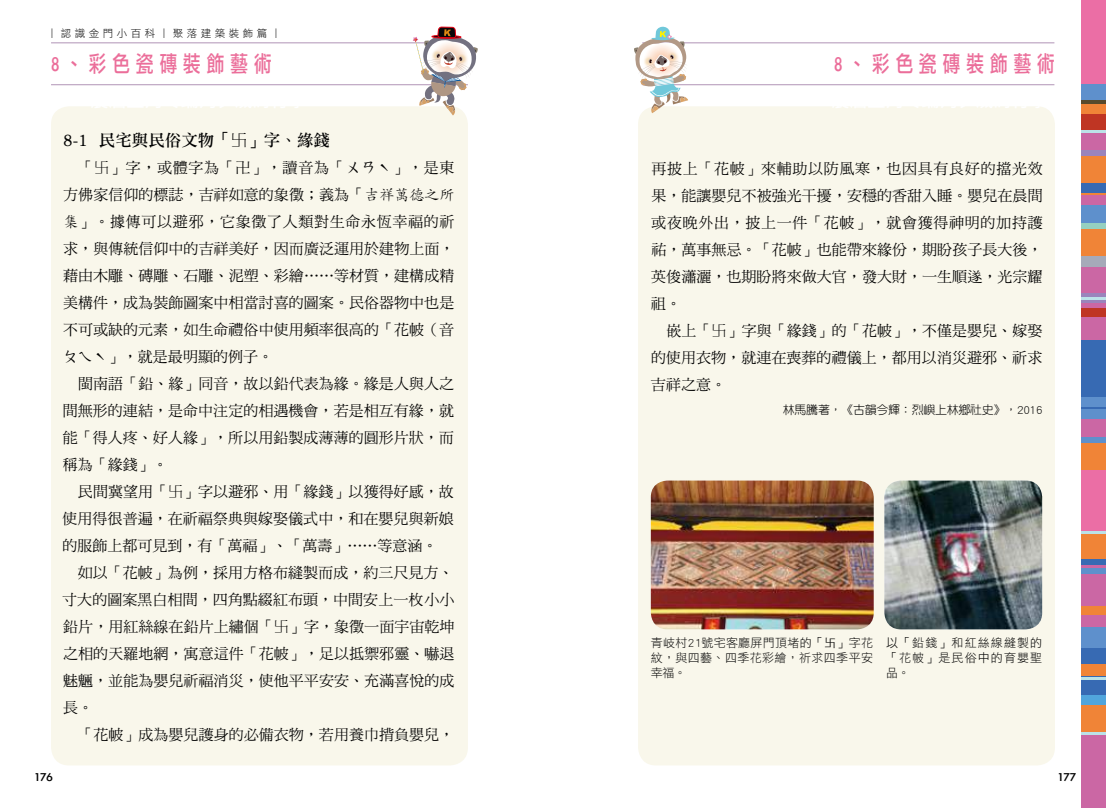
<style>
.page{position:relative;width:1106px;height:808px;background:#fff}
.page>*{position:absolute;margin:0;border:0;box-sizing:border-box;transform-origin:0 0}
.t1{font:22.5px "Li Gothic Med";letter-spacing:.31em;color:#eb6e9a;scale:.8 1}
.t2{font:16.5px "DF Li Song Std W5";color:#000}
.t3{font:15px/27px "DF Ming Std W5";letter-spacing:.005em;color:#000;text-align:justify}
.t4{font:12.9px "Li Gothic Med";color:#000;scale:1.04 1}
.t5{font:12px/15px "DF Hei Std W3";letter-spacing:.03em;color:#000;text-align:justify}
.t6{font:12px "DF Yuan Std W3";letter-spacing:-.025em;color:#000}
.t7{font:10.5px "DF Hei Std W3";color:#000}
.s1{font-family:"Ming Lt HKSCS UNI H"}
.s2{font-family:"Ming Li U"}
.s3{font-family:"DF Kai Shu Std W3"}
.s4{font-family:"ST Heiti TC";font-weight:300}
</style>
<div class="page">
<div style="left:51px;top:106px;width:417px;height:659px;background:#f9f7eb;border-radius:18px"></div>
<hr style="left:51px;top:84px;width:417px;height:1px;background:#b194b7">
<hr style="left:51px;top:43px;width:417px;height:1px;background:#b194b7">
<svg style="left:412px;top:27px;width:66px;height:88px"></svg>
<div style="left:638px;top:106px;width:416px;height:659px;background:#f9f7eb;border-radius:18px"></div>
<hr style="left:642px;top:84px;width:412px;height:1px;background:#b194b7">
<hr style="left:642px;top:43px;width:412px;height:1px;background:#b194b7">
<svg style="left:634px;top:26px;width:54px;height:87px"></svg>
<div style="left:1081px;top:565px;width:25px;height:66px;background:#cb67a4"></div>
<div style="left:1081px;top:732px;width:25px;height:76px;background:#cb67a4"></div>
<div style="left:1081px;top:147px;width:25px;height:53px;background:#f08437"></div>
<div style="left:1081px;top:254px;width:25px;height:14px;background:#a6aab9"></div>
<div style="left:1081px;top:335px;width:25px;height:77px;background:#376ab3"></div>
<div style="left:1081px;top:631px;width:25px;height:67px;background:#376ab3"></div>
<div style="left:1081px;top:73px;width:25px;height:31px;background:#5e90cc"></div>
<div style="left:1081px;top:267px;width:25px;height:73px;background:#cb67a4"></div>
<div style="left:1081px;top:198px;width:25px;height:31px;background:#5e90cc"></div>
<div style="left:1081px;top:293px;width:25px;height:9px;background:#9a84bc"></div>
<div style="left:1081px;top:467px;width:25px;height:74px;background:#eb6ea5"></div>
<div style="left:1081px;top:664px;width:25px;height:11px;background:#f08437"></div>
<div style="left:1081px;top:695px;width:25px;height:11px;background:#51a5dc"></div>
<div style="left:1081px;top:146px;width:25px;height:9px;background:#9a84bc"></div>
<div style="left:1081px;top:412px;width:25px;height:31px;background:#cb67a4"></div>
<div style="left:1081px;top:534px;width:25px;height:31px;background:#f08437"></div>
<div style="left:1081px;top:114px;width:25px;height:36px;background:#cb67a4"></div>
<div style="left:1081px;top:226px;width:25px;height:30px;background:#f08437"></div>
<div style="left:1081px;top:440px;width:25px;height:30px;background:#f08437"></div>
<div style="left:1081px;top:705px;width:25px;height:30px;background:#f08437"></div>
<div style="left:1081px;top:308px;width:25px;height:9px;background:#bf3523"></div>
<div style="left:1081px;top:606px;width:25px;height:9px;background:#f08437"></div>
<div style="left:1081px;top:0;width:25px;height:84px;background:#eb6ea5"></div>
<svg style="left:1081px;top:100px;width:25px;height:30px"></svg>
<div style="left:1081px;top:195px;width:25px;height:10px;background:#cb67a4"></div>
<div style="left:1081px;top:409px;width:25px;height:10px;background:#5e90cc"></div>
<div style="left:1081px;top:223px;width:25px;height:6px;background:#95d0c0"></div>
<div style="left:1081px;top:436px;width:25px;height:6px;background:#5e90cc"></div>
<div style="left:1081px;top:559px;width:25px;height:6px;background:#376ab3"></div>
<div style="left:1081px;top:568px;width:25px;height:6px;background:#5e90cc"></div>
<hr style="left:1081px;top:732px;width:25px;height:3px;background:#bbe2e8">
<hr style="left:1081px;top:677px;width:25px;height:3px;background:#bbe2e8">
<hr style="left:1081px;top:531px;width:25px;height:3px;background:#bbe2e8">
<hr style="left:1081px;top:297px;width:25px;height:3px;background:#bbe2e8">
<hr style="left:1081px;top:130px;width:25px;height:3px;background:#bbe2e8">
<div style="left:1081px;top:628px;width:25px;height:20px;background:#5e90cc"></div>
<div style="left:1081px;top:183px;width:25px;height:9px;background:#376ab3"></div>
<div style="left:1081px;top:397px;width:25px;height:9px;background:#5e90cc"></div>
<img style="left:651px;top:480px;width:222px;height:149px">
<img style="left:884px;top:480px;width:158px;height:149px">
<p class="t7" style="left:47px;top:28px;width:236px">︱ 認 識 金 門 小 百 科 ︱ 聚 落 建 築 裝 飾 篇 ︱</p>
<h1 class="t1" style="left:51px;top:53px;width:277px">8、彩色瓷磚裝飾藝術</h1>
<p class="t2" style="left:63px;top:131px;width:268px">8-1 民宅與民俗文物「<span class="s1">卐</span>」字、緣錢</p>
<p class="t3" style="left:63px;top:154px;width:393px;text-indent:16px">「<span class="s2">卐</span>」字，或體字為「卍」，讀音為「ㄨㄢˋ」，是東方佛家信仰的標誌，吉祥如意的象徵；義為「<span class="s3">吉祥萬德之所集</span>」。據傳可以避邪，它象徵了人類對生命永恆幸福的祈求，與傳統信仰中的吉祥美好，因而廣泛運用於建物上面，藉由木雕、磚雕、石雕、泥塑、彩繪……等材質，建構成精美構件，成為裝飾圖案中相當討喜的圖案。民俗器物中也是不可或缺的元素，如生命禮俗中使用頻率很高的「花帔（音ㄆㄟˋ」，就是最明顯的例子。</p>
<p class="t3" style="left:63px;top:370px;width:393px;text-indent:16px">閩南語「鉛、緣」同音，故以鉛代表為緣。緣是人與人之間無形的連結，是命中注定的相遇機會，若是相互有緣，就能「得人疼、好人緣」，所以用鉛製成薄薄的圓形片狀，而稱為「緣錢」。</p>
<p class="t3" style="left:62px;top:478px;width:393px;text-indent:16px">民間冀望用「<span class="s2">卐</span>」字以避邪、用「緣錢」以獲得好感，故使用得很普遍，在祈福祭典與嫁娶儀式中，和在嬰兒與新娘的服飾上都可見到，有「萬福」、「萬壽」……等意涵。</p>
<p class="t3" style="left:62px;top:559px;width:394px;text-indent:15px">如以「花帔」為例，採用方格布縫製而成，約三尺見方、寸大的圖案黑白相間，四角點綴紅布頭，中間安上一枚小小鉛片，用紅絲線在鉛片上繡個「<span class="s2">卐</span>」字，象徵一面宇宙乾坤之相的天羅地網，寓意這件「花帔」，足以抵禦邪靈、嚇退魅魎，並能為嬰兒祈福消災，使他平平安安、充滿喜悅的成長。</p>
<p class="t3" style="left:78px;top:721px;width:377px">「花帔」成為嬰兒護身的必備衣物，若用養巾揹負嬰兒，</p>
<p class="t4" style="left:34px;top:770px;width:20px">176</p>
<h1 class="t1" style="left:834px;top:53px;width:277px">8、彩色瓷磚裝飾藝術</h1>
<p class="t3" style="left:651px;top:155px;width:393px">再披上「花帔」來輔助以防風寒，也因具有良好的擋光效果，能讓嬰兒不被強光干擾，安穩的香甜入睡。嬰兒在晨間或夜晚外出，披上一件「花帔」，就會獲得神明的加持護祐，萬事無忌。「花帔」也能帶來緣份，期盼孩子長大後，英俊瀟灑，也期盼將來做大官，發大財，一生順遂，光宗耀祖。</p>
<p class="t3" style="left:651px;top:317px;width:393px;text-indent:16px">嵌上「<span class="s2">卐</span>」字與「緣錢」的「花帔」，不僅是嬰兒、嫁娶的使用衣物，就連在喪葬的禮儀上，都用以消災避邪、祈求吉祥之意。</p>
<p class="t6" style="left:783px;top:403px;width:261px">林馬騰著，《古韻今輝：烈嶼上林鄉社史》，2016</p>
<p class="t5" style="left:651px;top:635px;width:224px">青岐村21號宅客廳屏門頂堵的「<span class="s4">卐</span>」字花紋，與四藝、四季花彩繪，祈求四季平安幸福。</p>
<p class="t5" style="left:886px;top:635px;width:158px">以「鉛錢」和紅絲線縫製的「花帔」是民俗中的育嬰聖品。</p>
<p class="t4" style="left:1057px;top:770px;width:20px">177</p>
</div>
